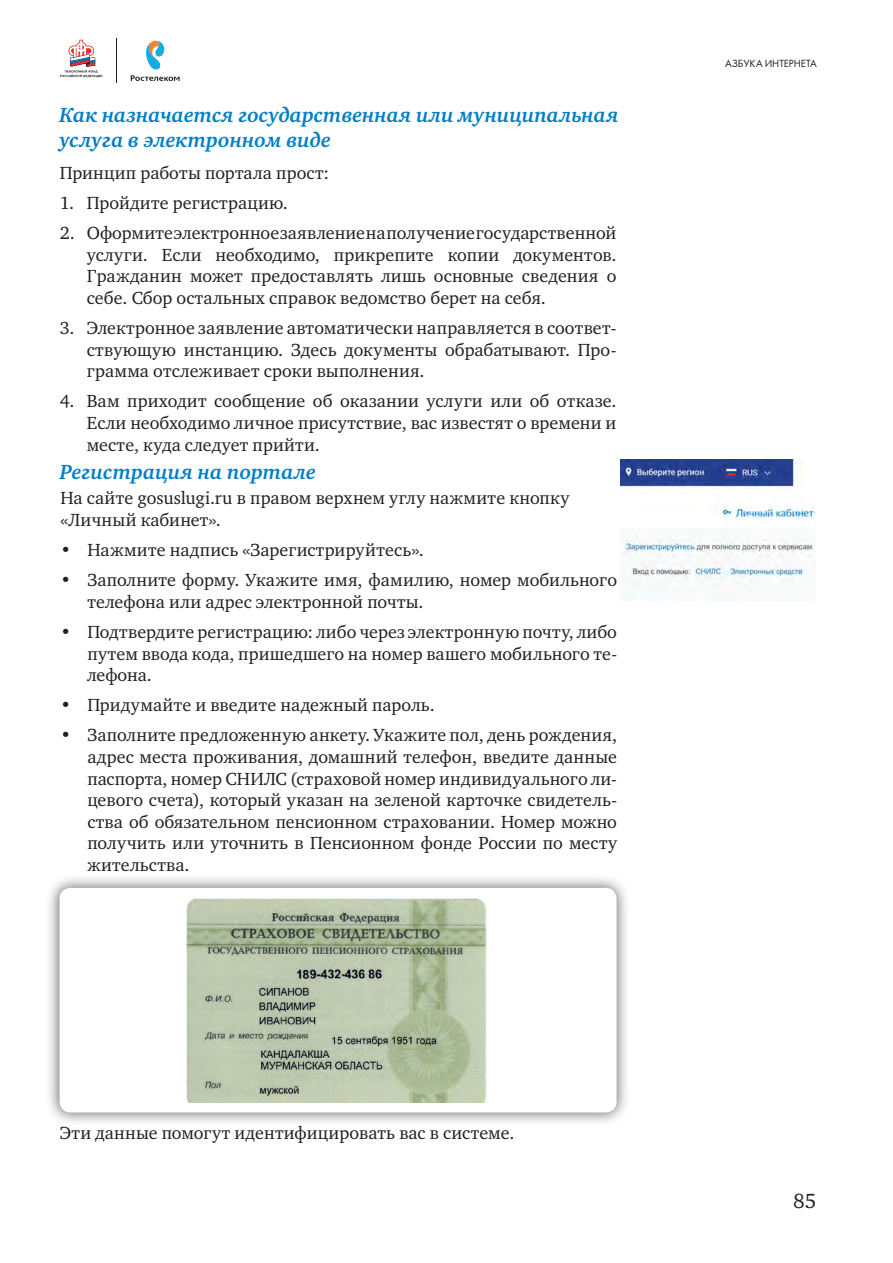
<style>
.page{position:relative;width:893px;height:1263px;background:#fff}
.page>*{position:absolute;margin:0;border:0;box-sizing:border-box;transform-origin:0 0}
.t1{font:italic 700 21px "Charter ITC";color:#007ec5}
.t2{font:21px "Charter ITC";color:#231f20}
.t3{font:18px/21.6px "Charter ITC";letter-spacing:.005em;color:#231f20;text-align:justify}
.t4{font:10.8px "Futura PT Book";letter-spacing:-.01em;color:#231f20}
</style>
<div class="page">
<svg style="left:131px;top:40px;width:49px;height:41px"></svg>
<hr style="left:116px;top:38px;width:1px;height:44px;background:#231f20">
<svg style="left:60px;top:40px;width:42px;height:37px"></svg>
<div style="left:45px;top:873px;width:586px;height:254px;background:#231f20;opacity:.75"></div>
<div style="left:60px;top:888px;width:557px;height:224px;background:#fff;border-radius:11px"></div>
<img style="left:620px;top:460px;width:196px;height:63px">
<img style="left:620px;top:528px;width:195px;height:72px">
<img style="left:186px;top:898px;width:301px;height:205px">
<p class="t1" style="left:60px;top:102px;width:560px">Как назначается государственная или муниципальная</p>
<p class="t1" style="left:60px;top:127px;width:273px">услуга в электронном виде</p>
<p class="t3" style="left:60px;top:162px;width:271px">Принцип работы портала прост:</p>
<p class="t3" style="left:60px;top:192px;width:230px">1. Пройдите регистрацию.</p>
<p class="t3" style="left:87px;top:222px;width:531px;text-indent:-27px">2. Оформите электронное заявление на получение государственной услуги. Если необходимо, прикрепите копии документов.<br>Гражданин может предоставлять лишь основные сведения о себе. Сбор остальных справок ведомство берет на себя.</p>
<p class="t3" style="left:87px;top:317px;width:531px;text-indent:-27px">3. Электронное заявление автоматически направляется в соответ&shy;ствующую инстанцию. Здесь документы обрабатывают. Про&shy;грамма отслеживает сроки выполнения.</p>
<p class="t3" style="left:87px;top:390px;width:531px;text-indent:-27px">4. Вам приходит сообщение об оказании услуги или об отказе.<br>Если необходимо личное присутствие, вас известят о времени и месте, куда следует прийти.</p>
<p class="t3" style="left:60px;top:487px;width:511px">На сайте gosuslugi.ru в правом верхнем углу нажмите кнопку</p>
<p class="t3" style="left:60px;top:509px;width:162px">«Личный кабинет».</p>
<p class="t3" style="left:60px;top:539px;width:365px">• Нажмите надпись «Зарегистрируйтесь».</p>
<p class="t3" style="left:87px;top:569px;width:531px;text-indent:-27px">• Заполните форму. Укажите имя, фамилию, номер мобильного телефона или адрес электронной почты.</p>
<p class="t3" style="left:87px;top:621px;width:531px;text-indent:-27px">• Подтвердите регистрацию: либо через электронную почту, либо путем ввода кода, пришедшего на номер вашего мобильного те&shy;лефона.</p>
<p class="t3" style="left:60px;top:694px;width:376px">• Придумайте и введите надежный пароль.</p>
<p class="t3" style="left:87px;top:724px;width:531px;text-indent:-27px">• Заполните предложенную анкету. Укажите пол, день рождения, адрес места проживания, домашний телефон, введите данные паспорта, номер СНИЛС (страховой номер индивидуального ли&shy;цевого счета), который указан на зеленой карточке свидетель&shy;ства об обязательном пенсионном страховании. Номер можно получить или уточнить в Пенсионном фонде России по месту жительства.</p>
<p class="t1" style="left:60px;top:458px;width:258px">Регистрация на портале</p>
<p class="t3" style="left:60px;top:1122px;width:456px">Эти данные помогут идентифицировать вас в системе.</p>
<p class="t4" style="left:725px;top:57px;width:93px">АЗБУКА ИНТЕРНЕТА</p>
<p class="t2" style="left:793px;top:1187px;width:25px">85</p>
</div>
